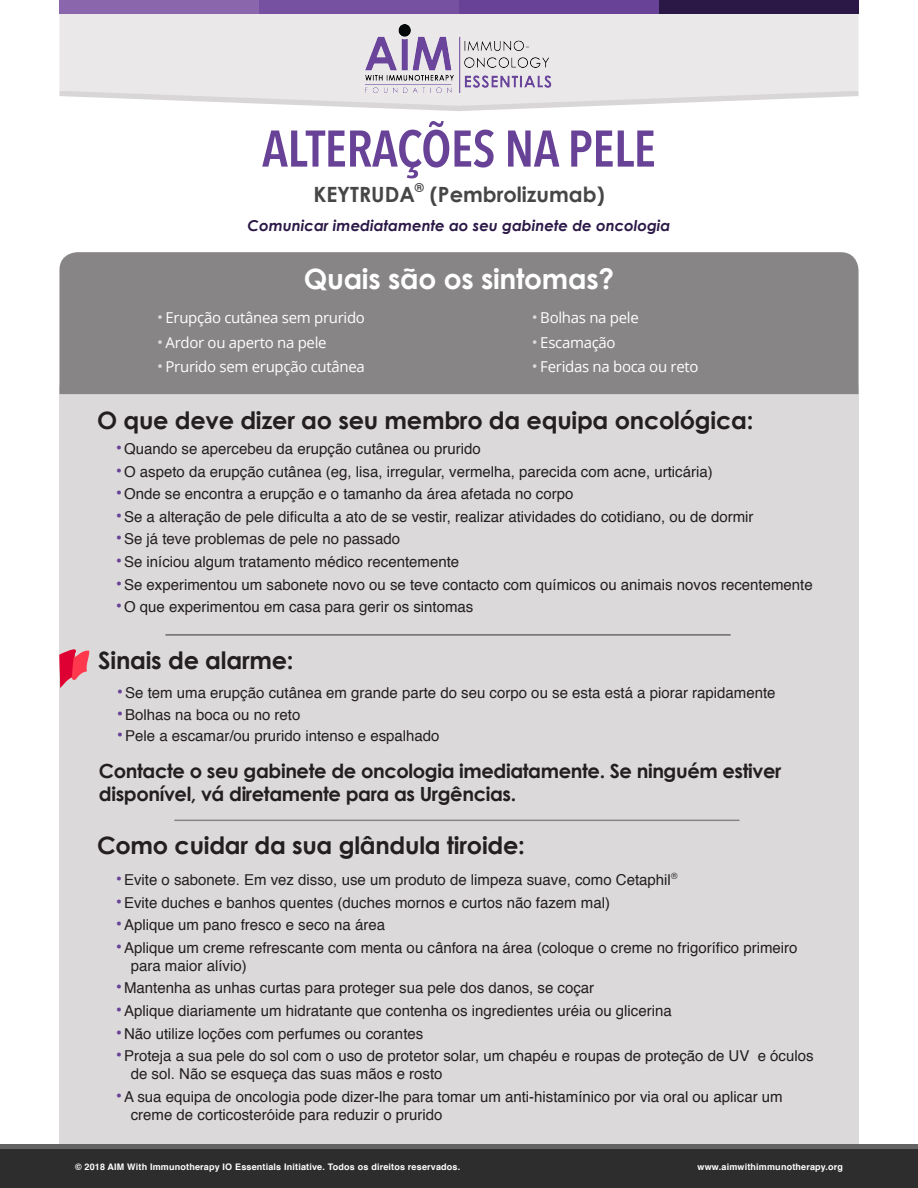
<style>
.page{position:relative;width:918px;height:1188px;background:#fff}
.page>*{position:absolute;margin:0;border:0;box-sizing:border-box;transform-origin:0 0}
.t1{font:600 51px "Avenir Next Condensed";letter-spacing:-.01em;color:#684297}
.t2{font:700 28.05px "Century Gothic";letter-spacing:-.01em;color:#fff}
.t3{font:700 24px "Century Gothic";letter-spacing:-.01em;color:#231f20}
.t4{font:700 21px "Century Gothic";color:#474646}
.t5{font:700 19.5px/22.5px "Century Gothic";letter-spacing:-.02em;color:#231f20}
.t6{font:15px/18px "Helvetica";color:#231f20}
.t7{font:15px "Open Sans";letter-spacing:-.02em;color:#fff}
.t8{font:italic 700 15px "Century Gothic";color:#2b1846}
.t9{font:700 12.3px "Century Gothic";color:#474646}
.t10{font:700 9px "Helvetica";letter-spacing:.02em;color:#fff}
.s1{font-family:"Helvetica";font-size:16.5px;color:#dcd9da}
.s2{font-size:18px;color:#684297}
</style>
<div class="page">
<div style="left:59px;top:385px;width:800px;height:764px;background:#dcd9da"></div>
<div style="left:0;top:1149px;width:918px;height:39px;background:#2e2d2e"></div>
<div style="left:0;top:1144px;width:918px;height:5px;background:#646363"></div>
<svg style="left:329px;top:106px;width:260px;height:5px"></svg>
<svg style="left:59px;top:14px;width:800px;height:92px;background:#e9e7e7"></svg>
<div style="left:59px;top:0;width:200px;height:14px;background:#8a66ac"></div>
<div style="left:259px;top:0;width:200px;height:14px;background:#7651a1"></div>
<div style="left:659px;top:0;width:200px;height:14px;background:#2b1846"></div>
<div style="left:459px;top:0;width:200px;height:14px;background:#684297"></div>
<img style="left:365px;top:24px;width:188px;height:68px">
<hr style="left:175px;top:820px;width:564px;height:1px;background:#878586">
<div style="left:59px;top:252px;width:800px;height:142px;background:#878586"></div>
<svg style="left:59px;top:649px;width:31px;height:39px"></svg>
<hr style="left:166px;top:634px;width:564px;height:2px;background:#6b6a6a">
<p class="t1" style="left:262px;top:105px;width:395px">ALTERAÇÕES NA PELE</p>
<p class="t4" style="left:313px;top:179px;width:103px">KEYTRUDA</p>
<p class="t9" style="left:415px;top:178px;width:11px">®</p>
<p class="t4" style="left:430px;top:179px;width:176px">(Pembrolizumab)</p>
<p class="t8" style="left:247px;top:214px;width:424px">Comunicar imediatamente ao seu gabinete de oncologia</p>
<p class="t2" style="left:304px;top:258px;width:312px">Quais são os sintomas?</p>
<p class="t7" style="left:157px;top:307px;width:209px"><span class="s1">•</span> Erupção cutânea sem prurido</p>
<p class="t7" style="left:157px;top:332px;width:171px"><span class="s1">•</span> Ardor ou aperto na pele</p>
<p class="t7" style="left:157px;top:357px;width:209px"><span class="s1">•</span> Prurido sem erupção cutânea</p>
<p class="t7" style="left:532px;top:307px;width:108px"><span class="s1">•</span> Bolhas na pele</p>
<p class="t7" style="left:532px;top:332px;width:85px"><span class="s1">•</span> Escamação</p>
<p class="t7" style="left:532px;top:357px;width:168px"><span class="s1">•</span> Feridas na boca ou reto</p>
<p class="t3" style="left:97px;top:402px;width:658px">O que deve dizer ao seu membro da equipa oncológica:</p>
<p class="t6" style="left:116px;top:440px;width:367px"><span class="s2">•</span>Quando se apercebeu da erupção cutânea ou prurido</p>
<p class="t6" style="left:116px;top:463px;width:598px"><span class="s2">•</span>O aspeto da erupção cutânea (eg, lisa, irregular, vermelha, parecida com acne, urticária)</p>
<p class="t6" style="left:116px;top:485px;width:459px"><span class="s2">•</span>Onde se encontra a erupção e o tamanho da área afetada no corpo</p>
<p class="t6" style="left:116px;top:508px;width:639px"><span class="s2">•</span>Se a alteração de pele dificulta a ato de se vestir, realizar atividades do cotidiano, ou de dormir</p>
<p class="t6" style="left:116px;top:531px;width:286px"><span class="s2">•</span>Se já teve problemas de pele no passado</p>
<p class="t6" style="left:116px;top:553px;width:345px"><span class="s2">•</span>Se iníciou algum tratamento médico recentemente</p>
<p class="t6" style="left:116px;top:576px;width:699px"><span class="s2">•</span>Se experimentou um sabonete novo ou se teve contacto com químicos ou animais novos recentemente</p>
<p class="t6" style="left:116px;top:598px;width:359px"><span class="s2">•</span>O que experimentou em casa para gerir os sintomas</p>
<p class="t3" style="left:98px;top:642px;width:197px">Sinais de alarme:</p>
<p class="t6" style="left:117px;top:684px;width:660px"><span class="s2">•</span>Se tem uma erupção cutânea em grande parte do seu corpo ou se esta está a piorar rapidamente</p>
<p class="t6" style="left:117px;top:706px;width:185px"><span class="s2">•</span>Bolhas na boca ou no reto</p>
<p class="t6" style="left:117px;top:728px;width:324px"><span class="s2">•</span>Pele a escamar/ou prurido intenso e espalhado</p>
<p class="t5" style="left:99px;top:759px;width:684px">Contacte o seu gabinete de oncologia imediatamente. Se ninguém estiver disponível, vá diretamente para as Urgências.</p>
<p class="t3" style="left:97px;top:827px;width:429px">Como cuidar da sua glândula tiroide:</p>
<p class="t6" style="left:116px;top:871px;width:563px"><span class="s2">•</span>Evite o sabonete. Em vez disso, use um produto de limpeza suave, como Cetaphil<sup>®</sup></p>
<p class="t6" style="left:116px;top:894px;width:496px"><span class="s2">•</span>Evite duches e banhos quentes (duches mornos e curtos não fazem mal)</p>
<p class="t6" style="left:116px;top:916px;width:271px"><span class="s2">•</span>Aplique um pano fresco e seco na área</p>
<p class="t6" style="left:131px;top:939px;width:668px;text-indent:-15px"><span class="s2">•</span>Aplique um creme refrescante com menta ou cânfora na área (coloque o creme no frigorífico primeiro para maior alívio)</p>
<p class="t6" style="left:116px;top:980px;width:480px"><span class="s2">•</span>Mantenha as unhas curtas para proteger sua pele dos danos, se coçar</p>
<p class="t6" style="left:116px;top:1002px;width:558px"><span class="s2">•</span>Aplique diariamente um hidratante que contenha os ingredientes uréia ou glicerina</p>
<p class="t6" style="left:116px;top:1025px;width:309px"><span class="s2">•</span>Não utilize loções com perfumes ou corantes</p>
<p class="t6" style="left:131px;top:1047px;width:684px;text-indent:-15px"><span class="s2">•</span>Proteja a sua pele do sol com o uso de protetor solar, um chapéu e roupas de proteção de UV e óculos de sol. Não se esqueça das suas mãos e rosto</p>
<p class="t6" style="left:131px;top:1088px;width:653px;text-indent:-15px"><span class="s2">•</span>A sua equipa de oncologia pode dizer-lhe para tomar um anti-histamínico por via oral ou aplicar um creme de corticosteróide para reduzir o prurido</p>
<p class="t10" style="left:75px;top:1159px;width:387px">© 2018 AIM With Immunotherapy IO Essentials Initiative. Todos os direitos reservados.</p>
<p class="t10" style="left:698px;top:1159px;width:147px">www.aimwithimmunotherapy.org</p>
</div>
